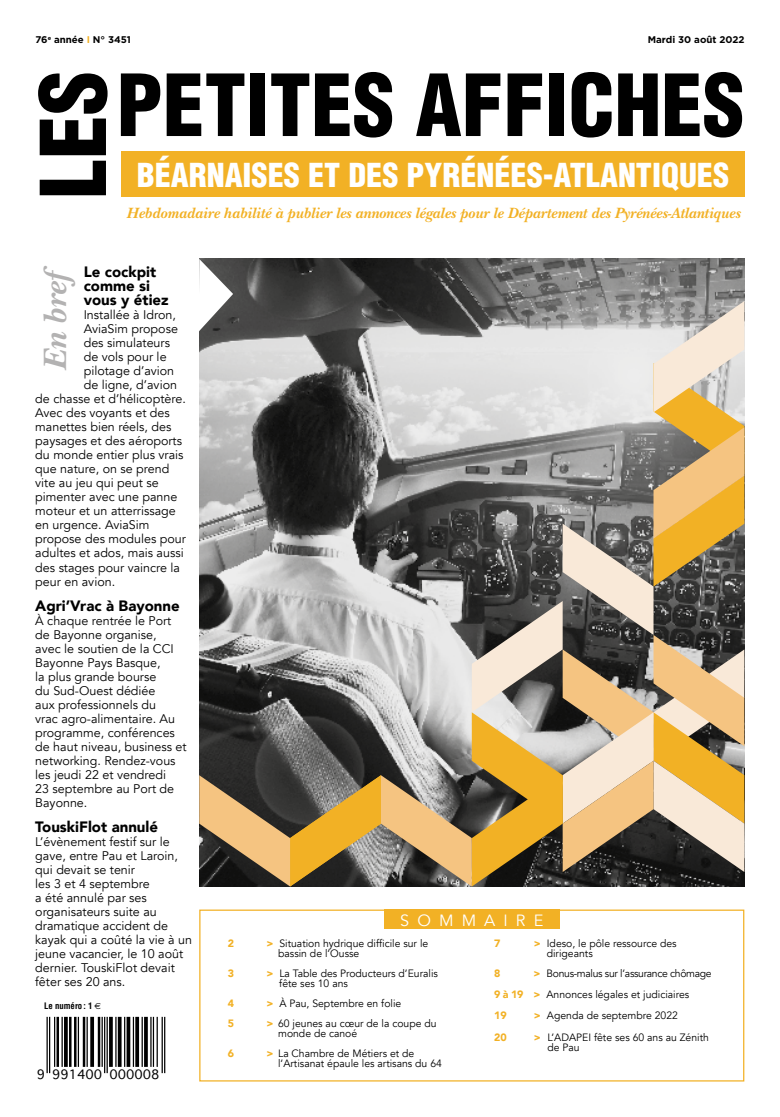
<style>
.page{position:relative;width:780px;height:1117px;background:#fff}
.page>*{position:absolute;margin:0;border:0;box-sizing:border-box;transform-origin:0 0}
.t1{font:900 condensed 88.38px "Helvetica";color:#000}
.t2{font:900 condensed 83.38px "Helvetica";color:#000}
.t3{font:italic 700 33.75px "New Baskerville";color:#b3b2b2}
.t4{font:900 condensed 32.25px "Helvetica";color:#fff}
.t5{font:16.25px "Avenir";letter-spacing:.5em;color:#fff}
.t6{font:italic 700 15.5px "New Baskerville";color:#f2b125}
.t7{font:900 15px/14.4px "Avenir";color:#000}
.t8{font:12.5px/14px "Avenir";color:#000}
.t9{font:12.5px "Geneva";color:#000}
.t10{font:10.62px/10px "Avenir";color:#000}
.t11{font:10.62px/21px "Avenir";letter-spacing:-.025em;color:#000}
.t12{font:900 10.62px "Avenir";color:#f2b125}
.t13{font:700 9.75px "Gotham";color:#000}
.t14{font:700 condensed 8.75px "Helvetica";color:#000}
.s1{color:#f2b125}
.s2{font-family:"Euro Sans";font-weight:400;font-stretch:normal}
.s3{font-weight:900;color:#f2b125}
</style>
<div class="page">
<div style="left:199px;top:909px;width:545px;height:172px;border:1px solid #f2b125"></div>
<div style="left:384px;top:909px;width:175px;height:19px;background:#f2b125"></div>
<div style="left:121px;top:151px;width:623px;height:46px;background:#f2b125"></div>
<hr style="left:164px;top:1016px;width:1px;height:56px;background:#000">
<hr style="left:161px;top:1016px;width:2px;height:56px;background:#000">
<hr style="left:156px;top:1016px;width:2px;height:50px;background:#000">
<hr style="left:153px;top:1016px;width:1px;height:50px;background:#000">
<hr style="left:150px;top:1016px;width:1px;height:50px;background:#000">
<hr style="left:146px;top:1016px;width:2px;height:50px;background:#000">
<hr style="left:145px;top:1016px;width:1px;height:50px;background:#000">
<hr style="left:144px;top:1016px;width:1px;height:50px;background:#000">
<hr style="left:141px;top:1016px;width:2px;height:50px;background:#000">
<hr style="left:138px;top:1016px;width:1px;height:50px;background:#000">
<hr style="left:136px;top:1016px;width:2px;height:50px;background:#000">
<hr style="left:135px;top:1016px;width:1px;height:50px;background:#000">
<hr style="left:133px;top:1016px;width:1px;height:50px;background:#000">
<hr style="left:129px;top:1016px;width:1px;height:50px;background:#000">
<hr style="left:128px;top:1016px;width:1px;height:50px;background:#000">
<hr style="left:126px;top:1016px;width:2px;height:50px;background:#000">
<hr style="left:124px;top:1016px;width:1px;height:50px;background:#000">
<hr style="left:120px;top:1016px;width:1px;height:50px;background:#000">
<hr style="left:119px;top:1016px;width:1px;height:50px;background:#000">
<hr style="left:118px;top:1016px;width:1px;height:50px;background:#000">
<hr style="left:115px;top:1016px;width:1px;height:50px;background:#000">
<hr style="left:111px;top:1016px;width:2px;height:50px;background:#000">
<hr style="left:110px;top:1016px;width:1px;height:50px;background:#000">
<hr style="left:109px;top:1016px;width:1px;height:50px;background:#000">
<hr style="left:106px;top:1016px;width:2px;height:56px;background:#000">
<hr style="left:104px;top:1016px;width:1px;height:56px;background:#000">
<hr style="left:101px;top:1016px;width:2px;height:50px;background:#000">
<hr style="left:99px;top:1016px;width:1px;height:50px;background:#000">
<hr style="left:98px;top:1016px;width:1px;height:50px;background:#000">
<hr style="left:93px;top:1016px;width:1px;height:50px;background:#000">
<hr style="left:91px;top:1016px;width:2px;height:50px;background:#000">
<hr style="left:90px;top:1016px;width:1px;height:50px;background:#000">
<hr style="left:86px;top:1016px;width:2px;height:50px;background:#000">
<hr style="left:84px;top:1016px;width:1px;height:50px;background:#000">
<hr style="left:83px;top:1016px;width:1px;height:50px;background:#000">
<hr style="left:78px;top:1016px;width:1px;height:50px;background:#000">
<hr style="left:75px;top:1016px;width:1px;height:50px;background:#000">
<hr style="left:74px;top:1016px;width:1px;height:50px;background:#000">
<hr style="left:70px;top:1016px;width:1px;height:50px;background:#000">
<hr style="left:69px;top:1016px;width:1px;height:50px;background:#000">
<hr style="left:66px;top:1016px;width:2px;height:50px;background:#000">
<hr style="left:65px;top:1016px;width:1px;height:50px;background:#000">
<hr style="left:64px;top:1016px;width:1px;height:50px;background:#000">
<hr style="left:61px;top:1016px;width:2px;height:50px;background:#000">
<hr style="left:58px;top:1016px;width:1px;height:50px;background:#000">
<hr style="left:56px;top:1016px;width:2px;height:50px;background:#000">
<hr style="left:54px;top:1016px;width:1px;height:50px;background:#000">
<hr style="left:49px;top:1016px;width:1px;height:56px;background:#000">
<hr style="left:46px;top:1016px;width:2px;height:56px;background:#000">
<svg style="left:199px;top:259px;width:545px;height:627px;background:#968d7c"></svg>
<p class="t13" style="left:35px;top:33px;width:97px">76<sup>e</sup> année <span class="s1">I</span> N° 3451</p>
<p class="t13" style="left:647px;top:33px;width:98px">Mardi 30 août 2022</p>
<h1 class="t1" style="left:18px;top:198px;width:129px;rotate:-90deg">LES</h1>
<h2 class="t2" style="left:116px;top:53px;width:629px">PETITES AFFICHES</h2>
<h3 class="t4" style="left:137px;top:155px;width:593px">BÉARNAISES ET DES PYRÉNÉES-ATLANTIQUES</h3>
<p class="t6" style="left:127px;top:204px;width:615px">Hebdomadaire habilité à publier les annonces légales pour le Département des Pyrénées-Atlantiques</p>
<p class="t7" style="left:84px;top:264px;width:86px">Le cockpit comme si vous y étiez</p>
<p class="t8" style="left:84px;top:308px;width:94px">Installée à Idron,</p>
<p class="t8" style="left:84px;top:322px;width:96px">AviaSim propose</p>
<p class="t8" style="left:84px;top:336px;width:88px">des simulateurs</p>
<p class="t8" style="left:84px;top:350px;width:84px">de vols pour le</p>
<p class="t8" style="left:84px;top:364px;width:92px">pilotage d’avion</p>
<p class="t8" style="left:84px;top:378px;width:95px">de ligne, d’avion</p>
<p class="t8" style="left:35px;top:392px;width:152px">de chasse et d’hélicoptère.</p>
<p class="t8" style="left:35px;top:406px;width:136px">Avec des voyants et des</p>
<p class="t8" style="left:35px;top:420px;width:138px">manettes bien réels, des</p>
<p class="t8" style="left:35px;top:434px;width:148px">paysages et des aéroports</p>
<p class="t8" style="left:35px;top:448px;width:150px">du monde entier plus vrais</p>
<p class="t8" style="left:35px;top:462px;width:136px">que nature, on se prend</p>
<p class="t8" style="left:35px;top:476px;width:125px">vite au jeu qui peut se</p>
<p class="t8" style="left:35px;top:490px;width:144px">pimenter avec une panne</p>
<p class="t8" style="left:35px;top:504px;width:142px">moteur et un atterrissage</p>
<p class="t8" style="left:35px;top:518px;width:116px">en urgence. AviaSim</p>
<p class="t8" style="left:35px;top:532px;width:152px">propose des modules pour</p>
<p class="t8" style="left:35px;top:546px;width:150px">adultes et ados, mais aussi</p>
<p class="t8" style="left:35px;top:560px;width:146px">des stages pour vaincre la</p>
<p class="t8" style="left:35px;top:574px;width:81px">peur en avion.</p>
<p class="t7" style="left:35px;top:597px;width:146px">Agri’Vrac à Bayonne</p>
<p class="t8" style="left:35px;top:613px;width:153px">À chaque rentrée le Port de Bayonne organise,<br>avec le soutien de la CCI<br>Bayonne Pays Basque,<br>la plus grande bourse<br>du Sud-Ouest dédiée<br>aux professionnels du<br>vrac agro-alimentaire. Au programme, conférences de haut niveau, business et networking. Rendez-vous les jeudi 22 et vendredi<br>23 septembre au Port de<br>Bayonne.</p>
<p class="t7" style="left:35px;top:818px;width:124px">TouskiFlot annulé</p>
<p class="t8" style="left:35px;top:834px;width:158px">L’évènement festif sur le gave, entre Pau et Laroin, qui devait se tenir<br>les 3 et 4 septembre<br>a été annulé par ses organisateurs suite au dramatique accident de kayak qui a coûté la vie à un jeune vacancier, le 10 août dernier. TouskiFlot devait fêter ses 20 ans.</p>
<h3 class="t3" style="left:36px;top:370px;width:98px;rotate:-90deg">En bref</h3>
<p class="t14" style="left:44px;top:999px;width:58px">Le numéro : 1 <span class="s2">e</span></p>
<p class="t9" style="left:37px;top:1066px;width:124px">9 991400 000008</p>
<h3 class="t5" style="left:400px;top:910px;width:145px">SOMMAIRE</h3>
<p class="t12" style="left:228px;top:933px;width:8px">2</p>
<p class="t10" style="left:278px;top:938px;width:152px;text-indent:-12px"><span class="s3">&gt;</span> Situation hydrique difficile sur le bassin de l’Ousse</p>
<p class="t12" style="left:228px;top:963px;width:8px">3</p>
<p class="t10" style="left:279px;top:968px;width:160px;text-indent:-13px"><span class="s3">&gt;</span> La Table des Producteurs d’Euralis fête ses 10 ans</p>
<p class="t12" style="left:228px;top:993px;width:8px">4</p>
<p class="t10" style="left:266px;top:998px;width:136px"><span class="s3">&gt;</span> À Pau, Septembre en folie</p>
<p class="t12" style="left:228px;top:1013px;width:8px">5</p>
<p class="t10" style="left:278px;top:1018px;width:160px;text-indent:-12px"><span class="s3">&gt;</span> 60 jeunes au cœur de la coupe du monde de canoé</p>
<p class="t12" style="left:228px;top:1043px;width:8px">6</p>
<p class="t10" style="left:278px;top:1048px;width:165px;text-indent:-12px"><span class="s3">&gt;</span> La Chambre de Métiers et de l’Artisanat épaule les artisans du 64</p>
<p class="t12" style="left:494px;top:933px;width:8px">7</p>
<p class="t10" style="left:546px;top:938px;width:131px;text-indent:-13px"><span class="s3">&gt;</span> Ideso, le pôle ressource des dirigeants</p>
<p class="t12" style="left:494px;top:963px;width:8px">8</p>
<p class="t11" style="left:494px;top:962px;width:219px;text-indent:39px"><span class="s3">&gt;</span> Bonus-malus sur l’assurance chômage<br><span class="s3">9 à 19 &gt;</span> Annonces légales et judiciaires<br><span class="s3">19</span></p>
<p class="t10" style="left:534px;top:1009px;width:145px"><span class="s3">&gt;</span> Agenda de septembre 2022</p>
<p class="t12" style="left:494px;top:1028px;width:14px">20</p>
<p class="t10" style="left:547px;top:1032px;width:163px;text-indent:-14px"><span class="s3">&gt;</span> L’ADAPEI fête ses 60 ans au Zénith de Pau</p>
</div>
